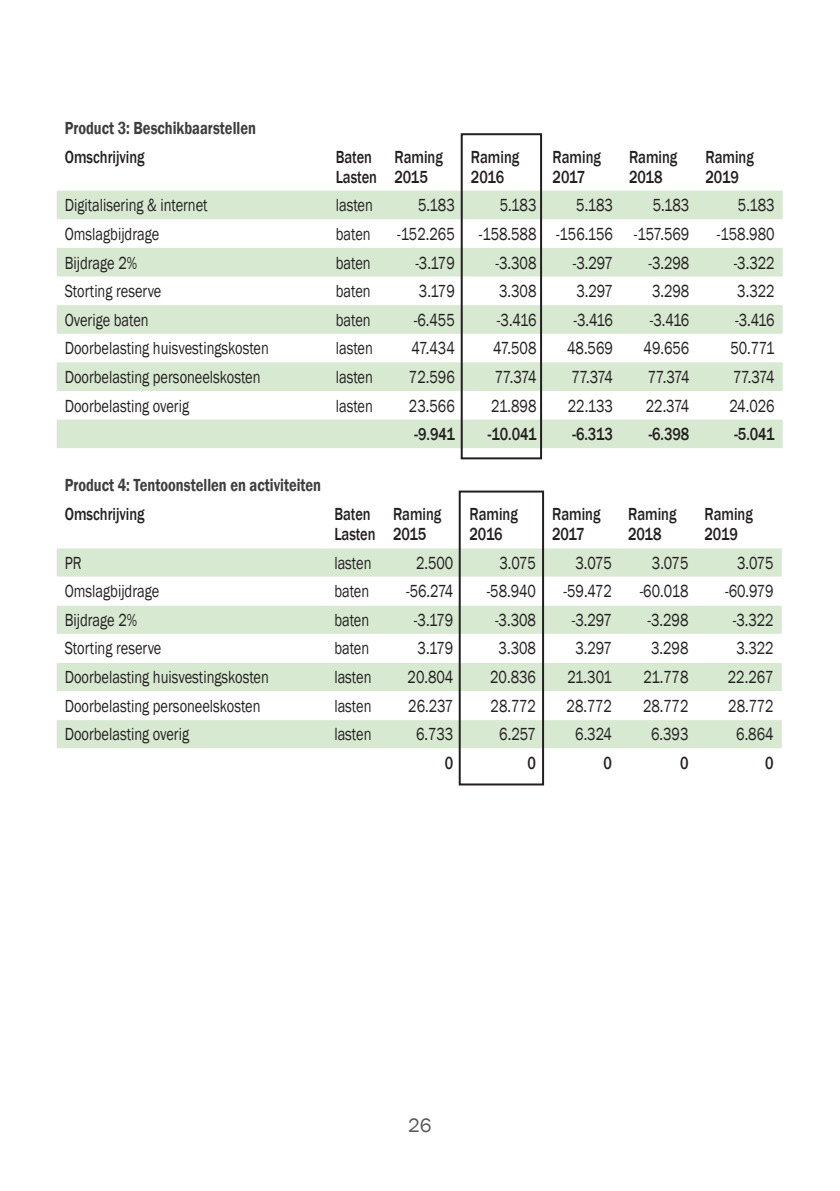
<style>
.page{position:relative;width:840px;height:1191px;background:#fff}
.page>*{position:absolute;margin:0;border:0;box-sizing:border-box;transform-origin:0 0}
.t1{font:20px "Franklin Gothic";color:#57585a}
.t2{font:18px "Franklin Gothic";color:#231f20;scale:.8 1}
.t3{font:500 18px/20px "Franklin Gothic";color:#231f20;scale:.8 1}
.t4{font:600 18px "Franklin Gothic";color:#3e3e3f;scale:.8 1}
</style>
<div class="page">
<svg style="left:57px;top:191px;width:725px;height:257px;fill:#d8e9d2"></svg>
<svg style="left:57px;top:548px;width:724px;height:200px;fill:#d8e9d2"></svg>
<hr style="left:57px;top:605px;width:269px;height:1px;background:#fff">
<hr style="left:326px;top:605px;width:59px;height:1px;background:#fff">
<hr style="left:385px;top:605px;width:76px;height:1px;background:#fff">
<hr style="left:461px;top:605px;width:82px;height:1px;background:#fff">
<hr style="left:543px;top:605px;width:76px;height:1px;background:#fff">
<hr style="left:619px;top:605px;width:77px;height:1px;background:#fff">
<hr style="left:696px;top:605px;width:85px;height:1px;background:#fff">
<hr style="left:57px;top:662px;width:269px;height:1px;background:#fff">
<hr style="left:326px;top:662px;width:59px;height:1px;background:#fff">
<hr style="left:385px;top:662px;width:76px;height:1px;background:#fff">
<hr style="left:461px;top:662px;width:82px;height:1px;background:#fff">
<hr style="left:543px;top:662px;width:76px;height:1px;background:#fff">
<hr style="left:619px;top:662px;width:77px;height:1px;background:#fff">
<hr style="left:696px;top:662px;width:85px;height:1px;background:#fff">
<hr style="left:57px;top:719px;width:269px;height:1px;background:#fff">
<hr style="left:326px;top:719px;width:59px;height:1px;background:#fff">
<hr style="left:385px;top:719px;width:76px;height:1px;background:#fff">
<hr style="left:461px;top:719px;width:82px;height:1px;background:#fff">
<hr style="left:543px;top:719px;width:76px;height:1px;background:#fff">
<hr style="left:619px;top:719px;width:77px;height:1px;background:#fff">
<hr style="left:696px;top:719px;width:85px;height:1px;background:#fff">
<div style="left:458px;top:490px;width:85px;height:295px;border:2px solid #231f20"></div>
<div style="left:460px;top:133px;width:81px;height:326px;border:2px solid #231f20"></div>
<p class="t4" style="left:65px;top:117px;width:240px">Product 3: Beschikbaarstellen</p>
<p class="t3" style="left:65px;top:147px;width:101px">Omschrijving</p>
<p class="t3" style="left:335px;top:147px;width:53px">Baten<br>Lasten</p>
<p class="t3" style="left:394px;top:147px;width:62px">Raming<br>2015</p>
<p class="t3" style="left:470px;top:147px;width:62px">Raming<br>2016</p>
<p class="t3" style="left:552px;top:147px;width:62px">Raming<br>2017</p>
<p class="t3" style="left:628px;top:147px;width:62px">Raming<br>2018</p>
<p class="t3" style="left:705px;top:147px;width:62px">Raming<br>2019</p>
<p class="t2" style="left:65px;top:194px;width:180px">Digitalisering &amp; internet</p>
<p class="t2" style="left:335px;top:194px;width:48px">lasten</p>
<p class="t2" style="left:418px;top:194px;width:47px">5.183</p>
<p class="t2" style="left:499px;top:194px;width:47px">5.183</p>
<p class="t2" style="left:576px;top:194px;width:47px">5.183</p>
<p class="t2" style="left:652px;top:194px;width:47px">5.183</p>
<p class="t2" style="left:737px;top:194px;width:47px">5.183</p>
<p class="t2" style="left:65px;top:223px;width:120px">Omslagbijdrage</p>
<p class="t2" style="left:335px;top:223px;width:45px">baten</p>
<p class="t2" style="left:397px;top:223px;width:74px">-152.265</p>
<p class="t2" style="left:478px;top:223px;width:74px">-158.588</p>
<p class="t2" style="left:555px;top:223px;width:73px">-156.156</p>
<p class="t2" style="left:633px;top:223px;width:71px">-157.569</p>
<p class="t2" style="left:716px;top:223px;width:74px">-158.980</p>
<p class="t2" style="left:65px;top:251px;width:92px">Bijdrage 2%</p>
<p class="t2" style="left:335px;top:251px;width:45px">baten</p>
<p class="t2" style="left:415px;top:251px;width:51px">-3.179</p>
<p class="t2" style="left:495px;top:251px;width:53px">-3.308</p>
<p class="t2" style="left:572px;top:251px;width:52px">-3.297</p>
<p class="t2" style="left:648px;top:251px;width:53px">-3.298</p>
<p class="t2" style="left:733px;top:251px;width:53px">-3.322</p>
<p class="t2" style="left:65px;top:280px;width:122px">Storting reserve</p>
<p class="t2" style="left:335px;top:280px;width:45px">baten</p>
<p class="t2" style="left:419px;top:280px;width:46px">3.179</p>
<p class="t2" style="left:499px;top:280px;width:48px">3.308</p>
<p class="t2" style="left:576px;top:280px;width:47px">3.297</p>
<p class="t2" style="left:651px;top:280px;width:48px">3.298</p>
<p class="t2" style="left:736px;top:280px;width:48px">3.322</p>
<p class="t2" style="left:65px;top:308px;width:106px">Overige baten</p>
<p class="t2" style="left:335px;top:308px;width:45px">baten</p>
<p class="t2" style="left:413px;top:308px;width:53px">-6.455</p>
<p class="t2" style="left:496px;top:308px;width:51px">-3.416</p>
<p class="t2" style="left:573px;top:308px;width:51px">-3.416</p>
<p class="t2" style="left:649px;top:308px;width:51px">-3.416</p>
<p class="t2" style="left:734px;top:308px;width:51px">-3.416</p>
<p class="t2" style="left:65px;top:337px;width:256px">Doorbelasting huisvestingskosten</p>
<p class="t2" style="left:335px;top:337px;width:48px">lasten</p>
<p class="t2" style="left:411px;top:337px;width:56px">47.434</p>
<p class="t2" style="left:493px;top:337px;width:56px">47.508</p>
<p class="t2" style="left:566px;top:337px;width:59px">48.569</p>
<p class="t2" style="left:643px;top:337px;width:59px">49.656</p>
<p class="t2" style="left:730px;top:337px;width:57px">50.771</p>
<p class="t2" style="left:65px;top:366px;width:246px">Doorbelasting personeelskosten</p>
<p class="t2" style="left:335px;top:366px;width:48px">lasten</p>
<p class="t2" style="left:409px;top:366px;width:59px">72.596</p>
<p class="t2" style="left:494px;top:366px;width:53px">77.374</p>
<p class="t2" style="left:571px;top:366px;width:53px">77.374</p>
<p class="t2" style="left:647px;top:366px;width:53px">77.374</p>
<p class="t2" style="left:732px;top:366px;width:53px">77.374</p>
<p class="t2" style="left:65px;top:394px;width:157px">Doorbelasting overig</p>
<p class="t2" style="left:335px;top:394px;width:48px">lasten</p>
<p class="t2" style="left:409px;top:394px;width:59px">23.566</p>
<p class="t2" style="left:491px;top:394px;width:58px">21.898</p>
<p class="t2" style="left:567px;top:394px;width:58px">22.133</p>
<p class="t2" style="left:645px;top:394px;width:56px">22.374</p>
<p class="t2" style="left:729px;top:394px;width:58px">24.026</p>
<p class="t3" style="left:414px;top:424px;width:52px">-9.941</p>
<p class="t3" style="left:487px;top:424px;width:62px">-10.041</p>
<p class="t3" style="left:572px;top:424px;width:52px">-6.313</p>
<p class="t3" style="left:648px;top:424px;width:52px">-6.398</p>
<p class="t3" style="left:734px;top:424px;width:52px">-5.041</p>
<p class="t4" style="left:65px;top:474px;width:322px">Product 4: Tentoonstellen en activiteiten</p>
<p class="t3" style="left:65px;top:504px;width:101px">Omschrijving</p>
<p class="t3" style="left:334px;top:504px;width:53px">Baten<br>Lasten</p>
<p class="t3" style="left:393px;top:504px;width:62px">Raming<br>2015</p>
<p class="t3" style="left:469px;top:504px;width:62px">Raming<br>2016</p>
<p class="t3" style="left:551px;top:504px;width:62px">Raming<br>2017</p>
<p class="t3" style="left:627px;top:504px;width:62px">Raming<br>2018</p>
<p class="t3" style="left:704px;top:504px;width:62px">Raming<br>2019</p>
<p class="t2" style="left:65px;top:551px;width:23px">PR</p>
<p class="t2" style="left:334px;top:551px;width:48px">lasten</p>
<p class="t2" style="left:416px;top:551px;width:48px">2.500</p>
<p class="t2" style="left:499px;top:551px;width:47px">3.075</p>
<p class="t2" style="left:575px;top:551px;width:47px">3.075</p>
<p class="t2" style="left:651px;top:551px;width:47px">3.075</p>
<p class="t2" style="left:736px;top:551px;width:47px">3.075</p>
<p class="t2" style="left:65px;top:580px;width:120px">Omslagbijdrage</p>
<p class="t2" style="left:334px;top:580px;width:45px">baten</p>
<p class="t2" style="left:406px;top:580px;width:61px">-56.274</p>
<p class="t2" style="left:486px;top:580px;width:63px">-58.940</p>
<p class="t2" style="left:563px;top:580px;width:62px">-59.472</p>
<p class="t2" style="left:639px;top:580px;width:62px">-60.018</p>
<p class="t2" style="left:724px;top:580px;width:62px">-60.979</p>
<p class="t2" style="left:65px;top:608px;width:92px">Bijdrage 2%</p>
<p class="t2" style="left:334px;top:608px;width:45px">baten</p>
<p class="t2" style="left:414px;top:608px;width:51px">-3.179</p>
<p class="t2" style="left:494px;top:608px;width:53px">-3.308</p>
<p class="t2" style="left:571px;top:608px;width:52px">-3.297</p>
<p class="t2" style="left:647px;top:608px;width:53px">-3.298</p>
<p class="t2" style="left:732px;top:608px;width:53px">-3.322</p>
<p class="t2" style="left:65px;top:637px;width:122px">Storting reserve</p>
<p class="t2" style="left:334px;top:637px;width:45px">baten</p>
<p class="t2" style="left:417px;top:637px;width:46px">3.179</p>
<p class="t2" style="left:498px;top:637px;width:48px">3.308</p>
<p class="t2" style="left:575px;top:637px;width:47px">3.297</p>
<p class="t2" style="left:650px;top:637px;width:48px">3.298</p>
<p class="t2" style="left:736px;top:637px;width:48px">3.322</p>
<p class="t2" style="left:65px;top:666px;width:256px">Doorbelasting huisvestingskosten</p>
<p class="t2" style="left:334px;top:666px;width:48px">lasten</p>
<p class="t2" style="left:407px;top:666px;width:59px">20.804</p>
<p class="t2" style="left:490px;top:666px;width:59px">20.836</p>
<p class="t2" style="left:567px;top:666px;width:57px">21.301</p>
<p class="t2" style="left:643px;top:666px;width:58px">21.778</p>
<p class="t2" style="left:727px;top:666px;width:59px">22.267</p>
<p class="t2" style="left:65px;top:694px;width:246px">Doorbelasting personeelskosten</p>
<p class="t2" style="left:334px;top:694px;width:48px">lasten</p>
<p class="t2" style="left:408px;top:694px;width:58px">26.237</p>
<p class="t2" style="left:490px;top:694px;width:58px">28.772</p>
<p class="t2" style="left:566px;top:694px;width:58px">28.772</p>
<p class="t2" style="left:642px;top:694px;width:58px">28.772</p>
<p class="t2" style="left:727px;top:694px;width:58px">28.772</p>
<p class="t2" style="left:65px;top:723px;width:157px">Doorbelasting overig</p>
<p class="t2" style="left:334px;top:723px;width:48px">lasten</p>
<p class="t2" style="left:416px;top:723px;width:48px">6.733</p>
<p class="t2" style="left:499px;top:723px;width:47px">6.257</p>
<p class="t2" style="left:575px;top:723px;width:47px">6.324</p>
<p class="t2" style="left:650px;top:723px;width:48px">6.393</p>
<p class="t2" style="left:735px;top:723px;width:48px">6.864</p>
<p class="t3" style="left:444px;top:753px;width:12px">0</p>
<p class="t3" style="left:527px;top:753px;width:12px">0</p>
<p class="t3" style="left:603px;top:753px;width:12px">0</p>
<p class="t3" style="left:679px;top:753px;width:12px">0</p>
<p class="t3" style="left:764px;top:753px;width:12px">0</p>
<p class="t1" style="left:408px;top:1112px;width:25px">26</p>
</div>
